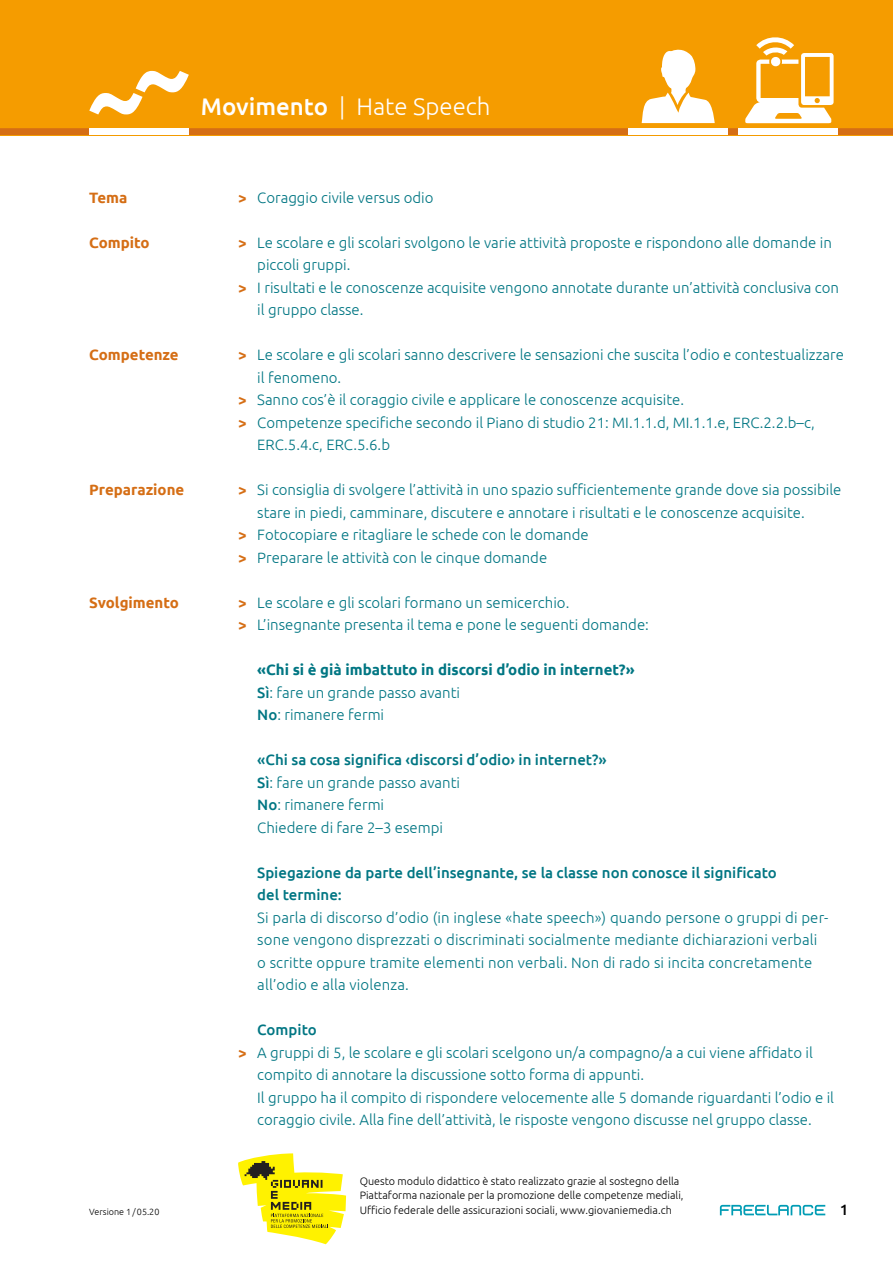
<style>
.page{position:relative;width:893px;height:1263px;background:#fff}
.page>*{position:absolute;margin:0;border:0;box-sizing:border-box;transform-origin:0 0}
.t1{font:300 24px "Ubuntu";color:#fff}
.t2{font:300 15px/22.5px "Ubuntu";color:#007683}
.t3{font:700 15px/22.5px "Ubuntu";color:#007683}
.t4{font:500 15px/22.5px "Ubuntu";color:#007683}
.t5{font:700 15px "Ubuntu";color:#d56e15}
.t6{font:500 15px "Ubuntu";color:#000}
.t7{font:300 10.8px/14.5px "Ubuntu";color:#000}
.t8{font:300 9px "Ubuntu";color:#000}
.s1{font-weight:500}
.s2{font-weight:500;color:#d56e15}
.s3{font-weight:300}
</style>
<div class="page">
<div style="left:0;top:0;width:893px;height:135px;background:#f59c00"></div>
<svg style="left:0;top:37px;width:893px;height:98px"></svg>
<svg style="left:720px;top:1205px;width:105px;height:10px"></svg>
<svg style="left:238px;top:1153px;width:108px;height:91px"></svg>
<h1 class="t1" style="left:201px;top:92px;width:291px"><span class="s1">Movimento</span> | Hate Speech</h1>
<p class="t5" style="left:89px;top:188px;width:40px">Tema</p>
<p class="t5" style="left:89px;top:233px;width:62px">Compito</p>
<p class="t5" style="left:89px;top:346px;width:91px">Competenze</p>
<p class="t5" style="left:89px;top:481px;width:96px">Preparazione</p>
<p class="t5" style="left:89px;top:593px;width:91px">Svolgimento</p>
<p class="t8" style="left:89px;top:1206px;width:72px">Versione 1/05.20</p>
<p class="t2" style="left:238px;top:186px;width:197px"><span class="s2">&gt;</span> Coraggio civile versus odio</p>
<p class="t2" style="left:238px;top:231px;width:595px"><span class="s2">&gt;</span> Le scolare e gli scolari svolgono le varie attività proposte e rispondono alle domande in</p>
<p class="t2" style="left:257px;top:253px;width:95px">piccoli gruppi.</p>
<p class="t2" style="left:238px;top:276px;width:602px"><span class="s2">&gt;</span> I risultati e le conoscenze acquisite vengono annotate durante un’attività conclusiva con</p>
<p class="t2" style="left:257px;top:298px;width:108px">il gruppo classe.</p>
<p class="t2" style="left:238px;top:343px;width:607px"><span class="s2">&gt;</span> Le scolare e gli scolari sanno descrivere le sensazioni che suscita l’odio e contestualizzare</p>
<p class="t2" style="left:257px;top:366px;width:86px">il fenomeno.</p>
<p class="t2" style="left:238px;top:388px;width:447px"><span class="s2">&gt;</span> Sanno cos’è il coraggio civile e applicare le conoscenze acquisite.</p>
<p class="t2" style="left:238px;top:411px;width:578px"><span class="s2">&gt;</span> Competenze specifiche secondo il Piano di studio 21: MI.1.1.d, MI.1.1.e, ERC.2.2.b–c,</p>
<p class="t2" style="left:257px;top:433px;width:134px">ERC.5.4.c, ERC.5.6.b</p>
<p class="t2" style="left:238px;top:478px;width:605px"><span class="s2">&gt;</span> Si consiglia di svolgere l’attività in uno spazio sufficientemente grande dove sia possibile</p>
<p class="t2" style="left:257px;top:501px;width:549px">stare in piedi, camminare, discutere e annotare i risultati e le conoscenze acquisite.</p>
<p class="t2" style="left:238px;top:523px;width:352px"><span class="s2">&gt;</span> Fotocopiare e ritagliare le schede con le domande</p>
<p class="t2" style="left:238px;top:546px;width:311px"><span class="s2">&gt;</span> Preparare le attività con le cinque domande</p>
<p class="t2" style="left:238px;top:591px;width:412px"><span class="s2">&gt;</span> Le scolare e gli scolari formano un semicerchio.<br><span class="s2">&gt;</span> L’insegnante presenta il tema e pone le seguenti domande:</p>
<p class="t3" style="left:257px;top:658px;width:379px">«Chi si è già imbattuto in discorsi d’odio in internet?»<br><span class="s1">Sì</span><span class="s3">: fare un grande passo avanti<br></span><span class="s1">No</span><span class="s3">: rimanere fermi</span></p>
<p class="t2" style="left:257px;top:748px;width:351px"><span class="s1">«Chi sa cosa significa ‹discorsi d’odio› in internet?» Sì</span>: fare un grande passo avanti<br><span class="s1">No</span>: rimanere fermi<br>Chiedere di fare 2–3 esempi</p>
<p class="t4" style="left:257px;top:860px;width:521px">Spiegazione da parte dell’insegnante, se la classe non conosce il significato del termine:</p>
<p class="t2" style="left:257px;top:906px;width:573px">Si parla di discorso d’odio (in inglese «hate speech») quando persone o gruppi di per&shy;sone vengono disprezzati o discriminati socialmente mediante dichiarazioni verbali o scritte oppure tramite elementi non verbali. Non di rado si incita concretamente all’odio e alla violenza.</p>
<p class="t4" style="left:257px;top:1018px;width:61px">Compito</p>
<p class="t2" style="left:238px;top:1041px;width:576px"><span class="s2">&gt;</span> A gruppi di 5, le scolare e gli scolari scelgono un/a compagno/a a cui viene affidato il</p>
<p class="t2" style="left:257px;top:1063px;width:388px">compito di annotare la discussione sotto forma di appunti.</p>
<p class="t2" style="left:257px;top:1086px;width:578px">Il gruppo ha il compito di rispondere velocemente alle 5 domande riguardanti l’odio e il</p>
<p class="t2" style="left:257px;top:1108px;width:556px">coraggio civile. Alla fine dell’attività, le risposte vengono discusse nel gruppo classe.</p>
<p class="t7" style="left:360px;top:1173px;width:325px">Questo modulo didattico è stato realizzato grazie al sostegno della<br>Piattaforma nazionale per la promozione delle competenze mediali,<br>Ufficio federale delle assicurazioni sociali, www.giovaniemedia.ch</p>
<p class="t6" style="left:840px;top:1200px;width:10px">1</p>
</div>
